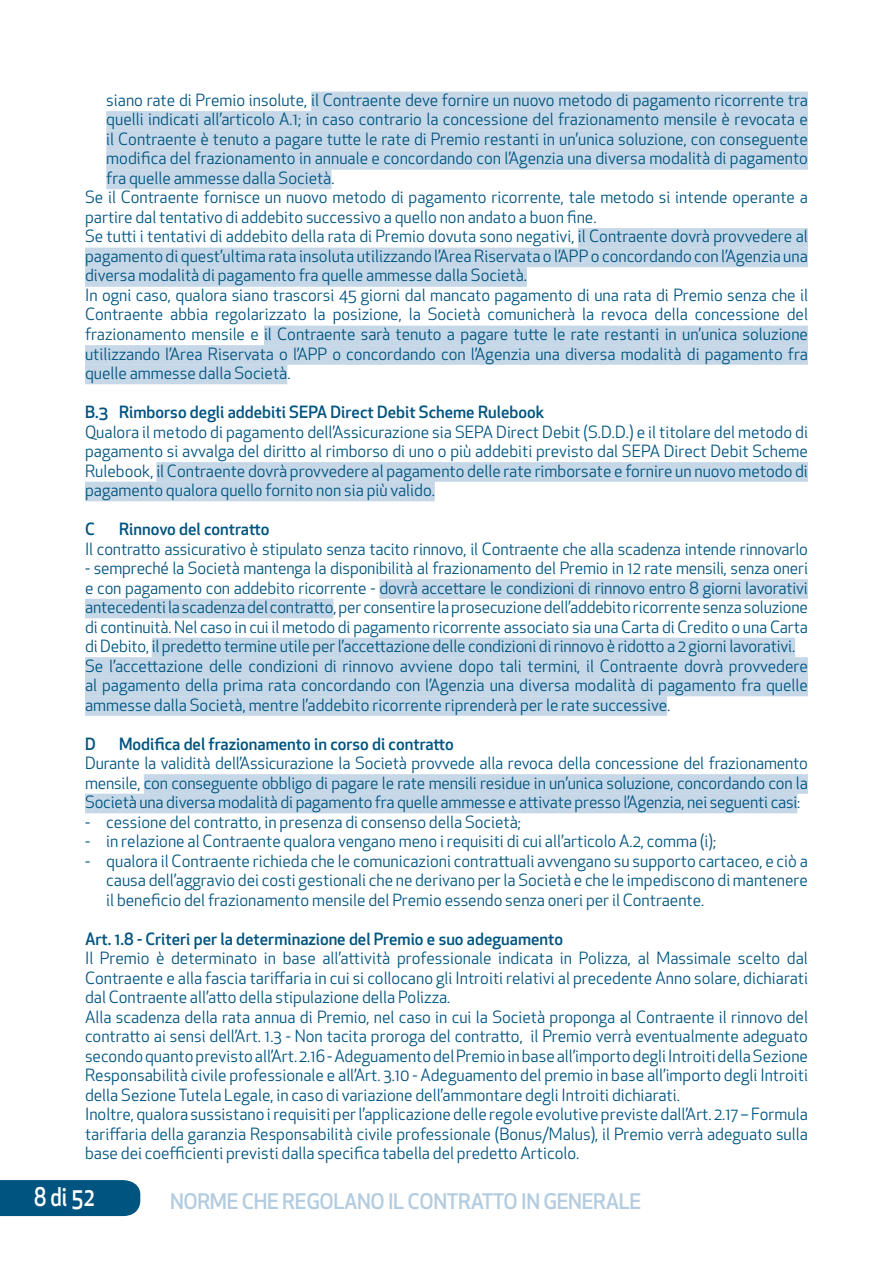
<style>
.page{position:relative;width:893px;height:1263px;background:#fff}
.page>*{position:absolute;margin:0;border:0;box-sizing:border-box;transform-origin:0 0}
.t1{font:500 25.2px "Apex New";color:#fff;scale:.83 1}
.t2{font:500 21px "Apex New";letter-spacing:-.02em;color:#b4ccdf}
.t3{font:16.5px/19.5px "Apex New";color:#005480;text-align:justify}
.t4{font:500 16.5px "Apex New";color:#005480}
</style>
<div class="page">
<div style="left:0;top:1180px;width:140px;height:36px;background:#005480"></div>
<div style="left:311px;top:92px;width:497px;height:19px;background:#c6d8e7"></div>
<div style="left:106px;top:111px;width:702px;height:20px;background:#c6d8e7"></div>
<div style="left:106px;top:131px;width:702px;height:19px;background:#c6d8e7"></div>
<div style="left:106px;top:150px;width:702px;height:20px;background:#c6d8e7"></div>
<div style="left:106px;top:170px;width:225px;height:19px;background:#c6d8e7"></div>
<div style="left:578px;top:228px;width:230px;height:20px;background:#c6d8e7"></div>
<div style="left:85px;top:248px;width:723px;height:19px;background:#c6d8e7"></div>
<div style="left:85px;top:267px;width:442px;height:20px;background:#c6d8e7"></div>
<div style="left:264px;top:326px;width:544px;height:19px;background:#c6d8e7"></div>
<div style="left:85px;top:345px;width:723px;height:20px;background:#c6d8e7"></div>
<div style="left:85px;top:365px;width:202px;height:19px;background:#c6d8e7"></div>
<div style="left:156px;top:462px;width:652px;height:20px;background:#c6d8e7"></div>
<div style="left:85px;top:482px;width:350px;height:19px;background:#c6d8e7"></div>
<div style="left:379px;top:579px;width:429px;height:20px;background:#c6d8e7"></div>
<div style="left:85px;top:599px;width:248px;height:19px;background:#c6d8e7"></div>
<div style="left:152px;top:638px;width:643px;height:19px;background:#c6d8e7"></div>
<div style="left:85px;top:657px;width:723px;height:20px;background:#c6d8e7"></div>
<div style="left:85px;top:677px;width:723px;height:19px;background:#c6d8e7"></div>
<div style="left:85px;top:696px;width:582px;height:20px;background:#c6d8e7"></div>
<div style="left:144px;top:774px;width:664px;height:20px;background:#c6d8e7"></div>
<div style="left:85px;top:794px;width:712px;height:19px;background:#c6d8e7"></div>
<p class="t3" style="left:106px;top:90px;width:703px">siano rate di Premio insolute, il Contraente deve fornire un nuovo metodo di pagamento ricorrente tra</p>
<p class="t3" style="left:106px;top:110px;width:703px">quelli indicati all’articolo A.1; in caso contrario la concessione del frazionamento mensile è revocata e</p>
<p class="t3" style="left:106px;top:129px;width:703px">il Contraente è tenuto a pagare tutte le rate di Premio restanti in un’unica soluzione, con conseguente</p>
<p class="t3" style="left:106px;top:149px;width:703px">modifica del frazionamento in annuale e concordando con l’Agenzia una diversa modalità di pagamento</p>
<p class="t3" style="left:106px;top:168px;width:230px">fra quelle ammesse dalla Società.</p>
<p class="t3" style="left:85px;top:188px;width:724px">Se il Contraente fornisce un nuovo metodo di pagamento ricorrente, tale metodo si intende operante a</p>
<p class="t3" style="left:85px;top:207px;width:513px">partire dal tentativo di addebito successivo a quello non andato a buon fine.</p>
<p class="t3" style="left:85px;top:227px;width:724px">Se tutti i tentativi di addebito della rata di Premio dovuta sono negativi, il Contraente dovrà provvedere al</p>
<p class="t3" style="left:85px;top:246px;width:724px">pagamento di quest’ultima rata insoluta utilizzando l’Area Riservata o l’APP o concordando con l’Agenzia una</p>
<p class="t3" style="left:85px;top:266px;width:443px">diversa modalità di pagamento fra quelle ammesse dalla Società.</p>
<p class="t3" style="left:85px;top:285px;width:724px">In ogni caso, qualora siano trascorsi 45 giorni dal mancato pagamento di una rata di Premio senza che il</p>
<p class="t3" style="left:85px;top:305px;width:724px">Contraente abbia regolarizzato la posizione, la Società comunicherà la revoca della concessione del</p>
<p class="t3" style="left:85px;top:324px;width:724px">frazionamento mensile e il Contraente sarà tenuto a pagare tutte le rate restanti in un’unica soluzione</p>
<p class="t3" style="left:85px;top:344px;width:724px">utilizzando l’Area Riservata o l’APP o concordando con l’Agenzia una diversa modalità di pagamento fra</p>
<p class="t3" style="left:85px;top:363px;width:207px">quelle ammesse dalla Società.</p>
<p class="t4" style="left:85px;top:401px;width:461px">B.3 Rimborso degli addebiti SEPA Direct Debit Scheme Rulebook</p>
<p class="t3" style="left:85px;top:422px;width:724px">Qualora il metodo di pagamento dell’Assicurazione sia SEPA Direct Debit (S.D.D.) e il titolare del metodo di pagamento si avvalga del diritto al rimborso di uno o più addebiti previsto dal SEPA Direct Debit Scheme Rulebook, il Contraente dovrà provvedere al pagamento delle rate rimborsate e fornire un nuovo metodo di pagamento qualora quello fornito non sia più valido.</p>
<p class="t4" style="left:85px;top:518px;width:11px">C</p>
<p class="t4" style="left:119px;top:518px;width:152px">Rinnovo del contratto</p>
<p class="t3" style="left:85px;top:539px;width:724px">Il contratto assicurativo è stipulato senza tacito rinnovo, il Contraente che alla scadenza intende rinnovarlo</p>
<p class="t3" style="left:85px;top:558px;width:724px;text-align:left">- sempreché la Società mantenga la disponibilità al frazionamento del Premio in 12 rate mensili, senza oneri e con pagamento con addebito ricorrente - dovrà accettare le condizioni di rinnovo entro 8 giorni lavorativi antecedenti la scadenza del contratto, per consentire la prosecuzione dell’addebito ricorrente senza soluzione di continuità. Nel caso in cui il metodo di pagamento ricorrente associato sia una Carta di Credito o una Carta di Debito, il predetto termine utile per l’accettazione delle condizioni di rinnovo è ridotto a 2 giorni lavorativi.<br>Se l’accettazione delle condizioni di rinnovo avviene dopo tali termini, il Contraente dovrà provvedere al pagamento della prima rata concordando con l’Agenzia una diversa modalità di pagamento fra quelle ammesse dalla Società, mentre l’addebito ricorrente riprenderà per le rate successive.</p>
<p class="t4" style="left:85px;top:732px;width:12px">D</p>
<p class="t4" style="left:119px;top:732px;width:336px">Modifica del frazionamento in corso di contratto</p>
<p class="t3" style="left:85px;top:753px;width:724px">Durante la validità dell’Assicurazione la Società provvede alla revoca della concessione del frazionamento mensile, con conseguente obbligo di pagare le rate mensili residue in un’unica soluzione, concordando con la Società una diversa modalità di pagamento fra quelle ammesse e attivate presso l’Agenzia, nei seguenti casi:</p>
<p class="t3" style="left:85px;top:812px;width:437px">- cessione del contratto, in presenza di consenso della Società;</p>
<p class="t3" style="left:85px;top:831px;width:633px">- in relazione al Contraente qualora vengano meno i requisiti di cui all’articolo A.2, comma (i);</p>
<p class="t3" style="left:106px;top:851px;width:703px;text-indent:-21px">- qualora il Contraente richieda che le comunicazioni contrattuali avvengano su supporto cartaceo, e ciò a causa dell’aggravio dei costi gestionali che ne derivano per la Società e che le impediscono di mantenere il beneficio del frazionamento mensile del Premio essendo senza oneri per il Contraente.</p>
<p class="t4" style="left:85px;top:927px;width:480px">Art. 1.8 - Criteri per la determinazione del Premio e suo adeguamento</p>
<p class="t3" style="left:85px;top:948px;width:724px;text-align:left">Il Premio è determinato in base all’attività professionale indicata in Polizza, al Massimale scelto dal Contraente e alla fascia tariffaria in cui si collocano gli Introiti relativi al precedente Anno solare, dichiarati dal Contraente all’atto della stipulazione della Polizza.<br>Alla scadenza della rata annua di Premio, nel caso in cui la Società proponga al Contraente il rinnovo del contratto ai sensi dell’Art. 1.3 - Non tacita proroga del contratto, il Premio verrà eventualmente adeguato secondo quanto previsto all’Art. 2.16 - Adeguamento del Premio in base all’importo degli Introiti della Sezione Responsabilità civile professionale e all’Art. 3.10 - Adeguamento del premio in base all’importo degli Introiti della Sezione Tutela Legale, in caso di variazione dell’ammontare degli Introiti dichiarati.<br>Inoltre, qualora sussistano i requisiti per l’applicazione delle regole evolutive previste dall’Art. 2.17 – Formula tariffaria della garanzia Responsabilità civile professionale (Bonus/Malus), il Premio verrà adeguato sulla base dei coefficienti previsti dalla specifica tabella del predetto Articolo.</p>
<p class="t2" style="left:170px;top:1187px;width:473px">NORME CHE REGOLANO IL CONTRATTO IN GENERALE</p>
<h1 class="t1" style="left:34px;top:1180px;width:75px">8 di 52</h1>
</div>
